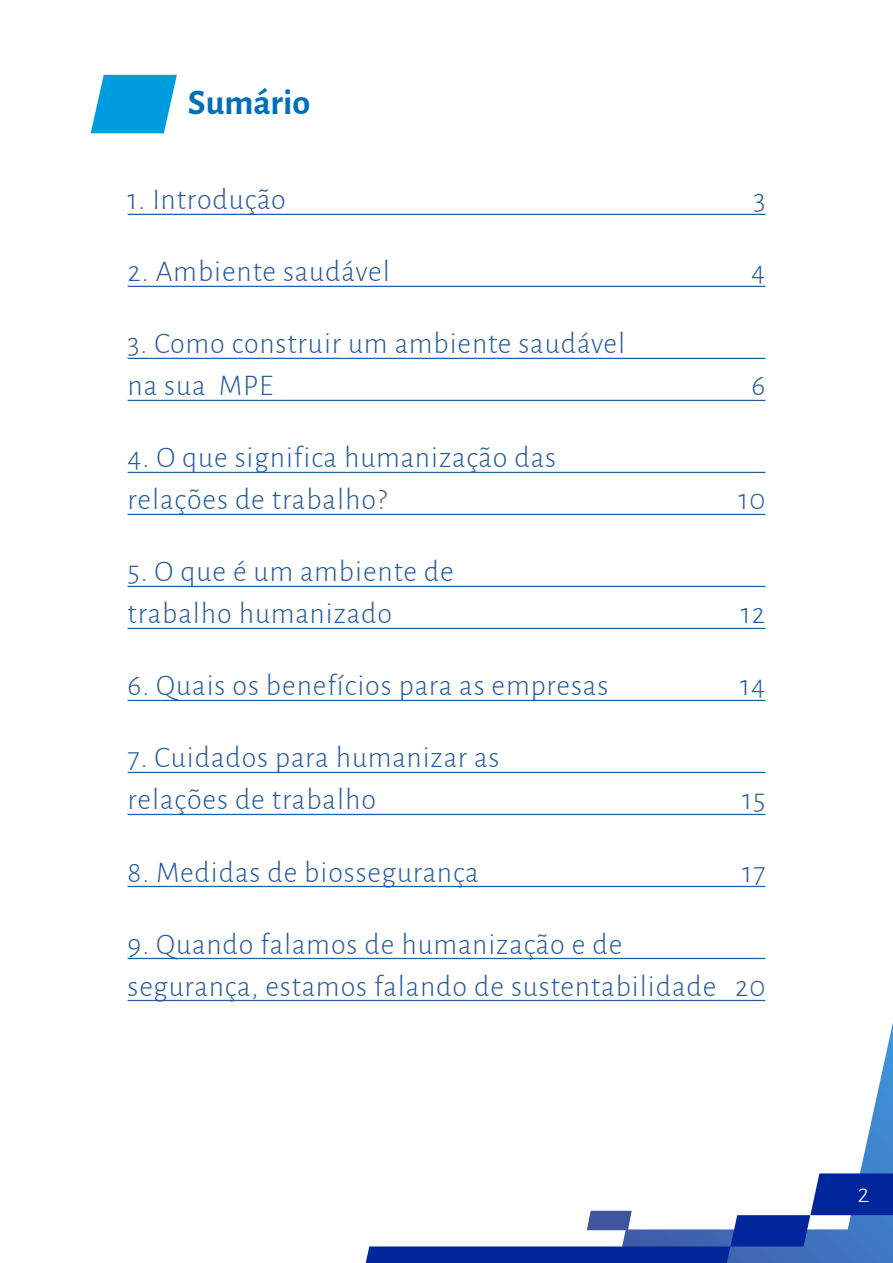
<style>
.page{position:relative;width:893px;height:1263px;background:#fff}
.page>*{position:absolute;margin:0;border:0;box-sizing:border-box;transform-origin:0 0}
.t1{font:700 36px "Alegreya Sans";color:#006fb9}
.t2{font:300 30px/42px "Alegreya Sans";letter-spacing:.03em;color:#275b9b}
.t3{font:300 27px "Alegreya Sans";color:#fff}
</style>
<div class="page">
<svg style="left:615px;top:813px;width:278px;height:360px"></svg>
<svg style="left:366px;top:1173px;width:527px;height:90px"></svg>
<svg style="left:91px;top:75px;width:86px;height:58px;background:#26aae4"></svg>
<hr style="left:128px;top:214px;width:637px;height:1px;background:#275b9b">
<hr style="left:128px;top:286px;width:637px;height:1px;background:#275b9b">
<hr style="left:128px;top:358px;width:637px;height:1px;background:#275b9b">
<hr style="left:128px;top:400px;width:637px;height:1px;background:#275b9b">
<hr style="left:128px;top:472px;width:637px;height:1px;background:#275b9b">
<hr style="left:128px;top:514px;width:637px;height:1px;background:#275b9b">
<hr style="left:128px;top:586px;width:637px;height:1px;background:#275b9b">
<hr style="left:128px;top:628px;width:637px;height:1px;background:#275b9b">
<hr style="left:128px;top:700px;width:637px;height:1px;background:#275b9b">
<hr style="left:128px;top:772px;width:637px;height:1px;background:#275b9b">
<hr style="left:128px;top:814px;width:637px;height:1px;background:#275b9b">
<hr style="left:128px;top:886px;width:637px;height:1px;background:#275b9b">
<hr style="left:128px;top:958px;width:637px;height:1px;background:#275b9b">
<hr style="left:128px;top:1000px;width:637px;height:1px;background:#275b9b">
<p class="t1" style="left:188px;top:76px;width:124px">Sumário</p>
<p class="t2" style="left:128px;top:178px;width:160px">1. Introdução</p>
<p class="t2" style="left:753px;top:178px;width:14px">3</p>
<p class="t2" style="left:128px;top:250px;width:264px">2. Ambiente saudável</p>
<p class="t2" style="left:751px;top:250px;width:16px">4</p>
<p class="t2" style="left:128px;top:322px;width:499px">3. Como construir um ambiente saudável na sua MPE</p>
<p class="t2" style="left:128px;top:436px;width:430px">4. O que significa humanização das relações de trabalho?</p>
<p class="t2" style="left:128px;top:550px;width:328px">5. O que é um ambiente de trabalho humanizado</p>
<p class="t2" style="left:751px;top:364px;width:15px">6</p>
<p class="t2" style="left:738px;top:478px;width:28px">10</p>
<p class="t2" style="left:741px;top:592px;width:26px">12</p>
<p class="t2" style="left:128px;top:664px;width:482px">6. Quais os benefícios para as empresas</p>
<p class="t2" style="left:740px;top:664px;width:27px">14</p>
<p class="t2" style="left:128px;top:736px;width:373px">7. Cuidados para humanizar as relações de trabalho</p>
<p class="t2" style="left:742px;top:778px;width:25px">15</p>
<p class="t2" style="left:128px;top:850px;width:353px">8. Medidas de biossegurança</p>
<p class="t2" style="left:742px;top:850px;width:25px">17</p>
<p class="t2" style="left:128px;top:922px;width:639px">9. Quando falamos de humanização e de<br>segurança, estamos falando de sustentabilidade 20</p>
<p class="t3" style="left:858px;top:1175px;width:14px">2</p>
</div>
